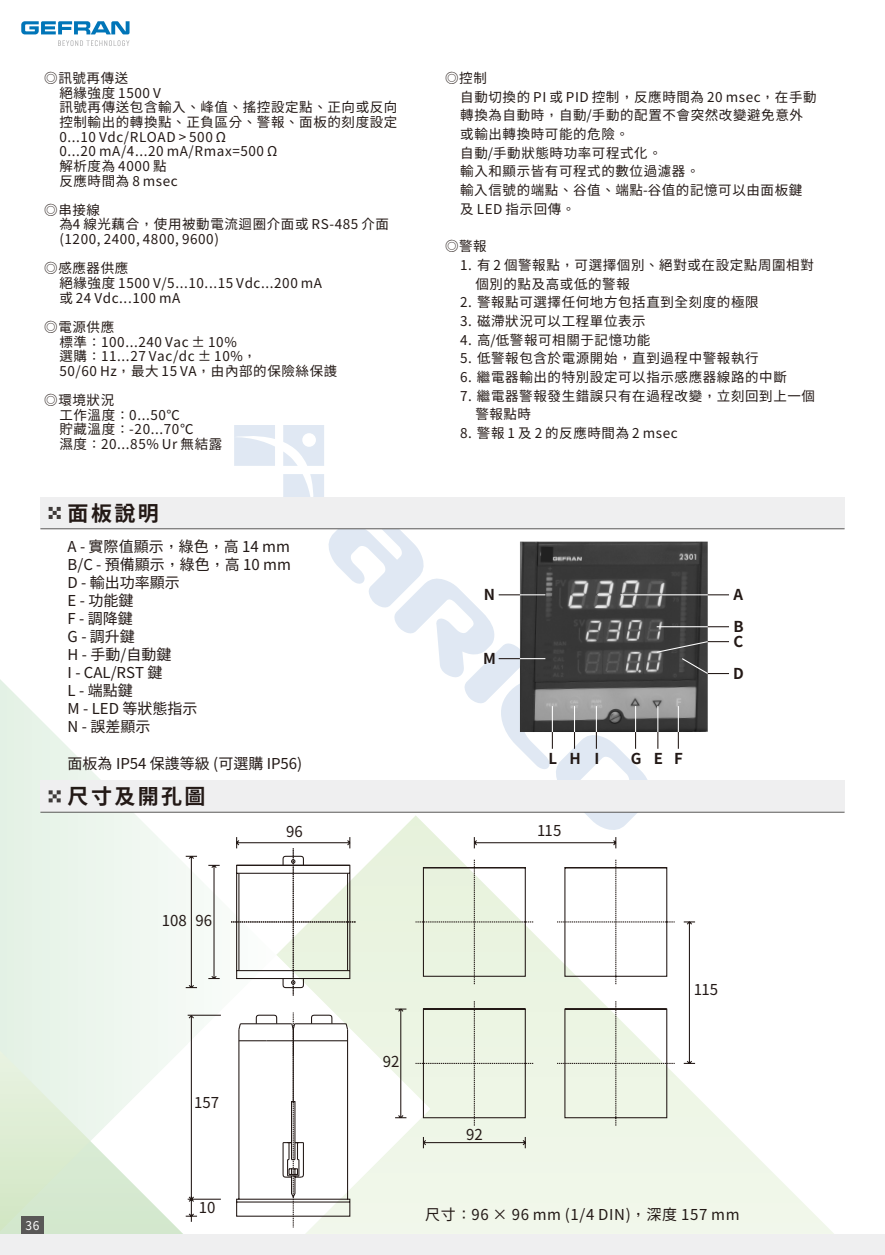
<style>
.page{position:relative;width:885px;height:1255px;background:#fff}
.page>*{position:absolute;margin:0;border:0;box-sizing:border-box;transform-origin:0 0}
.t1{font:700 21px "Taipei Sans TC Beta";letter-spacing:.115em;color:#231916}
.t2{font:15px/18px "Taipei Sans TC Beta";color:#231916}
.t3{font:15px "Taipei Sans TC Beta";letter-spacing:.045em;color:#231916}
.t4{font:700 15px/32px "Taipei Sans TC Beta";letter-spacing:.825em;color:#231916}
.t5{font:13.5px/14.7px "Taipei Sans TC Beta";letter-spacing:.045em;color:#231916}
.t6{font:12px "Taipei Sans TC Beta";color:#fff}
</style>
<div class="page">
<svg style="left:430px;top:1129px;width:403px;height:104px"></svg>
<svg style="left:0;top:679px;width:185px;height:364px"></svg>
<svg style="left:0;top:1043px;width:90px;height:190px;background:#deedd8"></svg>
<svg style="left:90px;top:954px;width:340px;height:279px;fill:#f1f8f1"></svg>
<svg style="left:283px;top:425px;width:41px;height:41px"></svg>
<svg style="left:234px;top:425px;width:41px;height:41px;background:#e2eaf4"></svg>
<div style="left:0;top:1233px;width:884px;height:21px;background:#efeff0"></div>
<svg style="left:21px;top:21px;width:108px;height:13px"></svg>
<svg style="left:58px;top:40px;width:71px;height:6px"></svg>
<div style="left:40px;top:497px;width:804px;height:32px;background:#efeff0"></div>
<svg style="left:49px;top:507px;width:12px;height:12px"></svg>
<hr style="left:40px;top:528px;width:804px;height:1px;background:#595857">
<div style="left:40px;top:780px;width:804px;height:32px;background:#efeff0"></div>
<svg style="left:49px;top:790px;width:12px;height:12px"></svg>
<hr style="left:40px;top:811px;width:804px;height:1px;background:#595857">
<div style="left:292px;top:1217px;width:242px;height:11px;background:#f1f7eb"></div>
<svg style="left:185px;top:1217px;width:217px;height:5px"></svg>
<svg style="left:185px;top:474px;width:544px;height:743px"></svg>
<div style="left:21px;top:1216px;width:23px;height:17px;background:#595857"></div>
<p class="t5" style="left:59px;top:70px;width:339px;text-indent:-15px">◎訊號再傳送<br>絕緣強度 1500 V<br>訊號再傳送包含輸入、峰值、搖控設定點、正向或反向控制輸出的轉換點、正負區分、警報、面板的刻度設定<br>0...10 Vdc/RLOAD &gt; 500 Ω<br>0...20 mA/4...20 mA/Rmax=500 Ω<br>解析度為 4000 點<br>反應時間為 8 msec</p>
<p class="t5" style="left:59px;top:202px;width:331px;text-indent:-15px">◎串接線<br>為4 線光藕合，使用被動電流迴圈介面或 RS-485 介面(1200, 2400, 4800, 9600)</p>
<p class="t5" style="left:59px;top:261px;width:264px;text-indent:-15px">◎感應器供應<br>絕緣強度 1500 V/5...10...15 Vdc...200 mA或 24 Vdc...100 mA</p>
<p class="t5" style="left:59px;top:319px;width:279px;text-indent:-15px">◎電源供應<br>標準：100...240 Vac ± 10%<br>選購：11...27 Vac/dc ± 10%，<br>50/60 Hz，最大 15 VA，由內部的保險絲保謢</p>
<p class="t5" style="left:59px;top:392px;width:164px;text-indent:-15px">◎環境狀況<br>工作溫度：0...50℃<br>貯藏溫度：-20...70℃<br>濕度：20...85% Ur 無結露</p>
<h1 class="t1" style="left:68px;top:502px;width:93px">面板說明</h1>
<p class="t2" style="left:68px;top:537px;width:224px">A - 實際值顯示，綠色，高 14 mm<br>B/ -<br>D - 輸出功率顯示<br>E - 功能鍵</p>
<p class="t2" style="left:83px;top:555px;width:209px">C 預備顯示，綠色，高 10 mm</p>
<p class="t2" style="left:68px;top:609px;width:69px">F - 調降鍵<br>G - 調升鍵</p>
<p class="t2" style="left:84px;top:663px;width:11px">C</p>
<p class="t2" style="left:68px;top:645px;width:131px">H - 手動/自動鍵<br>I - AL/RST 鍵<br>L - 端點鍵<br>M - LED 等狀態指示<br>N - 誤差顯示</p>
<p class="t2" style="left:68px;top:753px;width:236px">面板為 IP54 保謢等級 (可選購 IP56)</p>
<h1 class="t1" style="left:68px;top:786px;width:139px">尺寸及開孔圖</h1>
<p class="t5" style="left:460px;top:68px;width:358px;line-height:18.8px;text-indent:-15px">◎控制<br>自動切換的 PI 或 PID 控制，反應時間為 20 msec，在手動轉換為自動時，自動/手動的配置不會突然改變避免意外或輸出轉換時可能的危險。<br>自動/手動狀態時功率可程式化。<br>輸入和顯示皆有可程式的數位過濾器。<br>輸入信號的端點、谷值、端點-谷值的記憶可以由面板鍵及 LED 指示回傳。</p>
<p class="t5" style="left:445px;top:239px;width:43px">◎警報</p>
<p class="t5" style="left:475px;top:255px;width:340px;line-height:18.8px;text-indent:-15px">1. 有 2 個警報點，可選擇個別、絕對或在設定點周圍相對個別的點及高或低的警報</p>
<p class="t5" style="left:460px;top:295px;width:300px">2. 警報點可選擇任何地方包括直到全刻度的極限</p>
<p class="t5" style="left:460px;top:313px;width:187px">3. 磁滯狀況可以工程單位表示</p>
<p class="t5" style="left:460px;top:332px;width:192px">4. 高/低警報可相關于記憶功能</p>
<p class="t5" style="left:460px;top:351px;width:300px">5. 低警報包含於電源開始，直到過程中警報執行</p>
<p class="t5" style="left:460px;top:369px;width:328px">6. 繼電器輸出的特別設定可以指示感應器線路的中斷</p>
<p class="t5" style="left:475px;top:386px;width:341px;line-height:18.8px;text-indent:-15px">7. 繼電器警報發生錯誤只有在過程改變，立刻回到上一個警報點時</p>
<p class="t5" style="left:460px;top:425px;width:219px">8. 警報 1 及 2 的反應時間為 2 msec</p>
<p class="t4" style="left:484px;top:578px;width:13px">N</p>
<p class="t4" style="left:483px;top:642px;width:14px">M</p>
<p class="t4" style="left:548px;top:742px;width:53px">LHI</p>
<p class="t4" style="left:630px;top:742px;width:54px">GEF</p>
<p class="t4" style="left:733px;top:578px;width:11px">A</p>
<p class="t4" style="left:733px;top:625px;width:12px">C<br>D</p>
<p class="t4" style="left:733px;top:610px;width:12px">B</p>
<p class="t6" style="left:26px;top:1219px;width:15px">36</p>
<p class="t2" style="left:162px;top:910px;width:52px">108 96</p>
<p class="t2" style="left:194px;top:1093px;width:26px">157</p>
<p class="t2" style="left:199px;top:1198px;width:18px">10</p>
<p class="t2" style="left:286px;top:821px;width:18px">96</p>
<p class="t2" style="left:537px;top:821px;width:26px">115</p>
<p class="t2" style="left:383px;top:1052px;width:18px">92</p>
<p class="t2" style="left:466px;top:1125px;width:18px">92</p>
<p class="t2" style="left:693px;top:980px;width:26px">115</p>
<p class="t3" style="left:425px;top:1206px;width:316px">尺寸：96 × 96 mm (1/4 DIN)，深度 157 mm</p>
</div>
